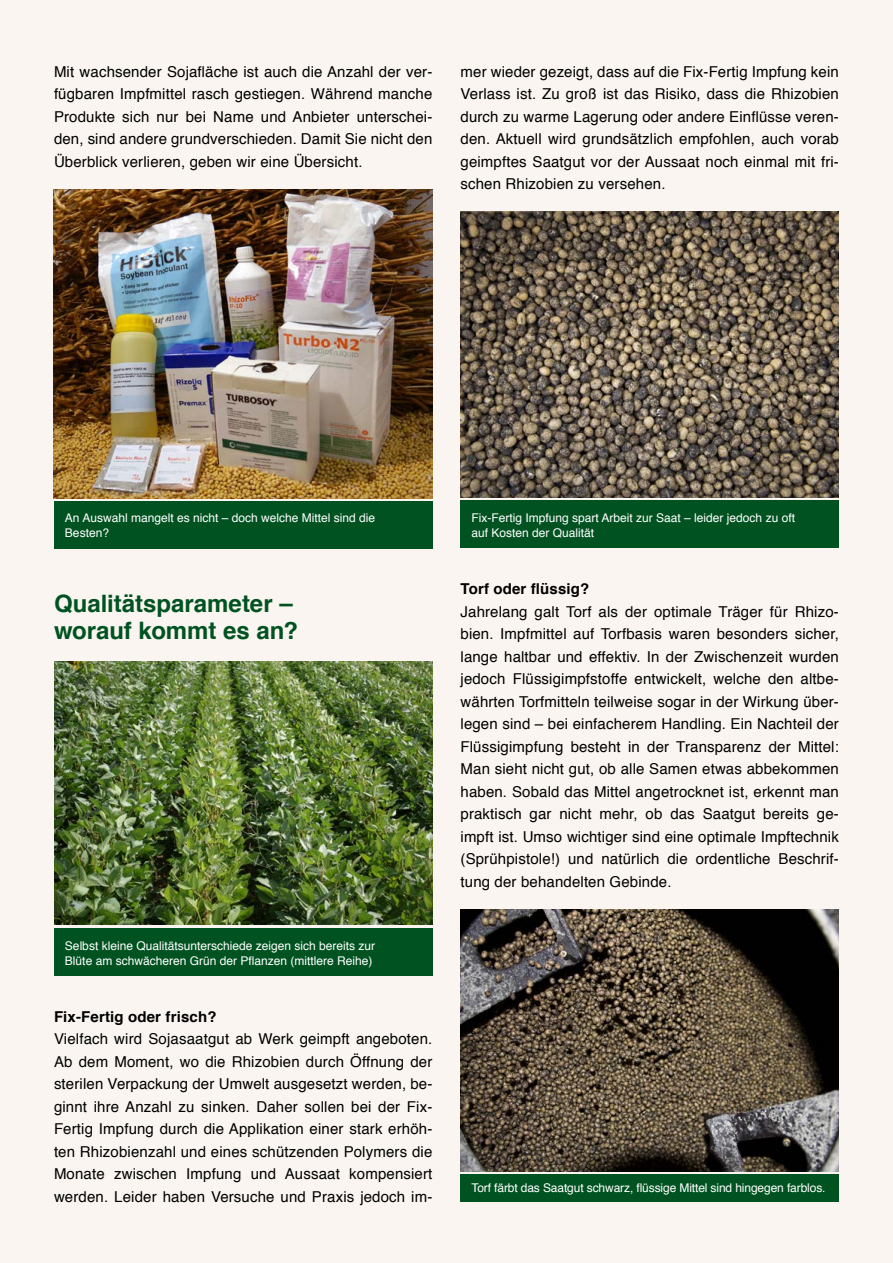
<style>
.page{position:relative;width:893px;height:1263px;background:#faf5f0}
.page>*{position:absolute;margin:0;border:0;box-sizing:border-box;transform-origin:0 0}
.t1{font:700 24px/27px "Helvetica";color:#005321}
.t2{font:15px/22.5px "Helvetica";letter-spacing:.01em;color:#000;text-align:justify}
.t3{font:700 15px "Helvetica";letter-spacing:.01em;color:#000}
.t4{font:12px/15px "Helvetica";color:#fff}
</style>
<div class="page">
<img style="left:53px;top:189px;width:379px;height:310px">
<div style="left:54px;top:501px;width:378px;height:48px;background:#005321"></div>
<div style="left:54px;top:928px;width:378px;height:48px;background:#005321"></div>
<img style="left:54px;top:662px;width:378px;height:262px">
<div style="left:460px;top:1174px;width:379px;height:28px;background:#005321"></div>
<div style="left:460px;top:500px;width:379px;height:48px;background:#005321"></div>
<img style="left:460px;top:212px;width:379px;height:285px">
<img style="left:460px;top:909px;width:379px;height:262px">
<p class="t2" style="left:54px;top:60px;width:380px">Mit wachsender Sojafläche ist auch die Anzahl der ver&shy;fügbaren Impfmittel rasch gestiegen. Während manche Produkte sich nur bei Name und Anbieter unterschei&shy;den, sind andere grundverschieden. Damit Sie nicht den Überblick verlieren, geben wir eine Übersicht.</p>
<p class="t2" style="left:460px;top:60px;width:380px">mer wieder gezeigt, dass auf die Fix-Fertig Impfung kein Verlass ist. Zu groß ist das Risiko, dass die Rhizobien durch zu warme Lagerung oder andere Einflüsse veren&shy;den. Aktuell wird grundsätzlich empfohlen, auch vorab geimpftes Saatgut vor der Aussaat noch einmal mit fri&shy;schen Rhizobien zu versehen.</p>
<p class="t4" style="left:65px;top:511px;width:312px">An Auswahl mangelt es nicht – doch welche Mittel sind die<br>Besten?</p>
<h1 class="t1" style="left:54px;top:590px;width:246px">Qualitätsparameter – worauf kommt es an?</h1>
<p class="t4" style="left:65px;top:938px;width:312px">Selbst kleine Qualitätsunterschiede zeigen sich bereits zur<br>Blüte am schwächeren Grün der Pflanzen (mittlere Reihe)</p>
<p class="t3" style="left:54px;top:1004px;width:164px">Fix-Fertig oder frisch?</p>
<p class="t2" style="left:54px;top:1028px;width:380px">Vielfach wird Sojasaatgut ab Werk geimpft angeboten.<br>Ab dem Moment, wo die Rhizobien durch Öffnung der sterilen Verpackung der Umwelt ausgesetzt werden, be&shy;ginnt ihre Anzahl zu sinken. Daher sollen bei der Fix-Fertig Impfung durch die Applikation einer stark erhöh&shy;ten Rhizobienzahl und eines schützenden Polymers die Monate zwischen Impfung und Aussaat kompensiert werden. Leider haben Versuche und Praxis jedoch im-</p>
<p class="t4" style="left:471px;top:510px;width:325px">Fix-Fertig Impfung spart Arbeit zur Saat – leider jedoch zu oft auf Kosten der Qualität</p>
<p class="t3" style="left:460px;top:577px;width:130px">Torf oder flüssig?</p>
<p class="t2" style="left:460px;top:600px;width:380px">Jahrelang galt Torf als der optimale Träger für Rhizo&shy;bien. Impfmittel auf Torfbasis waren besonders sicher, lange haltbar und effektiv. In der Zwischenzeit wurden jedoch Flüssigimpfstoffe entwickelt, welche den altbe&shy;währten Torfmitteln teilweise sogar in der Wirkung über&shy;legen sind – bei einfacherem Handling. Ein Nachteil der Flüssigimpfung besteht in der Transparenz der Mittel:<br>Man sieht nicht gut, ob alle Samen etwas abbekommen haben. Sobald das Mittel angetrocknet ist, erkennt man praktisch gar nicht mehr, ob das Saatgut bereits ge&shy;impft ist. Umso wichtiger sind eine optimale Impftechnik (Sprühpistole!) und natürlich die ordentliche Beschrif&shy;tung der behandelten Gebinde.</p>
<p class="t4" style="left:471px;top:1181px;width:355px">Torf färbt das Saatgut schwarz, flüssige Mittel sind hingegen farblos.</p>
</div>
